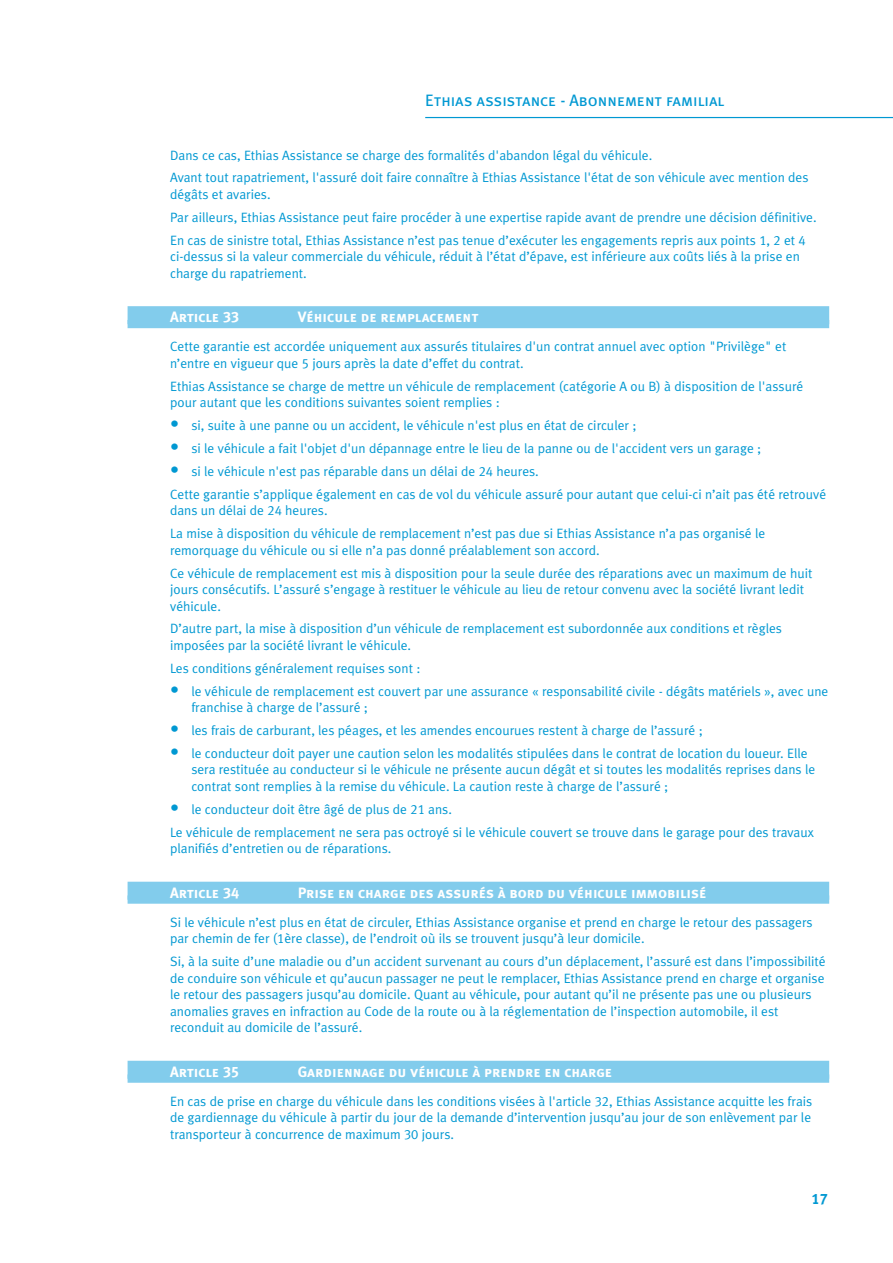
<style>
.page{position:relative;width:893px;height:1263px;background:#fff}
.page>*{position:absolute;margin:0;border:0;box-sizing:border-box;transform-origin:0 0}
.t1{font:16.5px "Meta Ethias Book Caps";color:#0098d2}
.t2{font:15px "Meta Ethias Bold Caps";color:#fff}
.t3{font:15px "Meta Ethias Bold Caps";color:#0098d2}
.t4{font:13.5px/16.5px "Meta Ethias Normal";color:#0098d2}
.s1{font-size:18px}
</style>
<div class="page">
<hr style="left:425px;top:117px;width:468px;height:1px;background:#0098d2">
<div style="left:128px;top:306px;width:701px;height:18px;background:#82ccec"></div>
<div style="left:128px;top:320px;width:701px;height:8px;background:#82ccec"></div>
<div style="left:128px;top:882px;width:701px;height:18px;background:#82ccec"></div>
<div style="left:128px;top:895px;width:701px;height:9px;background:#82ccec"></div>
<div style="left:128px;top:1061px;width:701px;height:18px;background:#82ccec"></div>
<div style="left:128px;top:1074px;width:701px;height:9px;background:#82ccec"></div>
<p class="t1" style="left:425px;top:91px;width:301px">Ethias assistance - Abonnement familial</p>
<p class="t4" style="left:170px;top:143px;width:640px;line-height:23px">Dans ce cas, Ethias Assistance se charge des formalités d'abandon légal du véhicule.<br>Avant tout rapatriement, l'assuré doit faire connaître à Ethias Assistance l'état de son véhicule avec mention des</p>
<p class="t4" style="left:170px;top:183px;width:648px;line-height:23px">dégâts et avaries.<br>Par ailleurs, Ethias Assistance peut faire procéder à une expertise rapide avant de prendre une décision définitive.<br>En cas de sinistre total, Ethias Assistance n’est pas tenue d’exécuter les engagements repris aux points 1, 2 et 4</p>
<p class="t4" style="left:170px;top:248px;width:631px">ci-dessus si la valeur commerciale du véhicule, réduit à l’état d’épave, est inférieure aux coûts liés à la prise en charge du rapatriement.</p>
<p class="t2" style="left:170px;top:308px;width:71px">Article 33</p>
<p class="t2" style="left:298px;top:308px;width:182px">Véhicule de remplacement</p>
<p class="t4" style="left:170px;top:338px;width:618px">Cette garantie est accordée uniquement aux assurés titulaires d'un contrat annuel avec option "Privilège" et n’entre en vigueur que 5 jours après la date d’effet du contrat.</p>
<p class="t4" style="left:170px;top:378px;width:635px">Ethias Assistance se charge de mettre un véhicule de remplacement (catégorie A ou B) à disposition de l'assuré pour autant que les conditions suivantes soient remplies :</p>
<p class="t4" style="left:170px;top:417px;width:468px"><span class="s1">•</span> si, suite à une panne ou un accident, le véhicule n'est plus en état de circuler ;</p>
<p class="t4" style="left:170px;top:440px;width:593px"><span class="s1">•</span> si le véhicule a fait l'objet d'un dépannage entre le lieu de la panne ou de l'accident vers un garage ;</p>
<p class="t4" style="left:170px;top:459px;width:658px;line-height:23px"><span class="s1">•</span> si le véhicule n'est pas réparable dans un délai de 24 heures.<br>Cette garantie s’applique également en cas de vol du véhicule assuré pour autant que celui-ci n’ait pas été retrouvé</p>
<p class="t4" style="left:170px;top:499px;width:597px;line-height:23px">dans un délai de 24 heures.<br>La mise à disposition du véhicule de remplacement n’est pas due si Ethias Assistance n’a pas organisé le</p>
<p class="t4" style="left:170px;top:538px;width:644px;line-height:23px">remorquage du véhicule ou si elle n’a pas donné préalablement son accord.<br>Ce véhicule de remplacement est mis à disposition pour la seule durée des réparations avec un maximum de huit</p>
<p class="t4" style="left:170px;top:581px;width:636px">jours consécutifs. L’assuré s’engage à restituer le véhicule au lieu de retour convenu avec la société livrant ledit véhicule.</p>
<p class="t4" style="left:170px;top:620px;width:613px">D’autre part, la mise à disposition d’un véhicule de remplacement est subordonnée aux conditions et règles imposées par la société livrant le véhicule.</p>
<p class="t4" style="left:170px;top:660px;width:252px">Les conditions généralement requises sont :</p>
<p class="t4" style="left:191px;top:682px;width:638px;text-indent:-21px"><span class="s1">•</span> le véhicule de remplacement est couvert par une assurance « responsabilité civile - dégâts matériels », avec une franchise à charge de l’assuré ;</p>
<p class="t4" style="left:170px;top:722px;width:534px"><span class="s1">•</span> les frais de carburant, les péages, et les amendes encourues restent à charge de l’assuré ;</p>
<p class="t4" style="left:191px;top:745px;width:625px;text-indent:-21px"><span class="s1">•</span> le conducteur doit payer une caution selon les modalités stipulées dans le contrat de location du loueur. Elle sera restituée au conducteur si le véhicule ne présente aucun dégât et si toutes les modalités reprises dans le contrat sont remplies à la remise du véhicule. La caution reste à charge de l’assuré ;</p>
<p class="t4" style="left:170px;top:797px;width:645px;line-height:23px"><span class="s1">•</span> le conducteur doit être âgé de plus de 21 ans.<br>Le véhicule de remplacement ne sera pas octroyé si le véhicule couvert se trouve dans le garage pour des travaux</p>
<p class="t4" style="left:170px;top:840px;width:223px">planifiés d’entretien ou de réparations.</p>
<p class="t2" style="left:170px;top:884px;width:71px">Article 34</p>
<p class="t2" style="left:298px;top:884px;width:410px">Prise en charge des assurés à bord du véhicule immobilisé</p>
<p class="t4" style="left:170px;top:914px;width:644px">Si le véhicule n’est plus en état de circuler, Ethias Assistance organise et prend en charge le retour des passagers par chemin de fer (1ère classe), de l’endroit où ils se trouvent jusqu’à leur domicile.</p>
<p class="t4" style="left:170px;top:953px;width:657px">Si, à la suite d’une maladie ou d’un accident survenant au cours d’un déplacement, l’assuré est dans l’impossibilité de conduire son véhicule et qu’aucun passager ne peut le remplacer, Ethias Assistance prend en charge et organise le retour des passagers jusqu’au domicile. Quant au véhicule, pour autant qu’il ne présente pas une ou plusieurs anomalies graves en infraction au Code de la route ou à la réglementation de l’inspection automobile, il est reconduit au domicile de l’assuré.</p>
<p class="t2" style="left:170px;top:1063px;width:71px">Article 35</p>
<p class="t2" style="left:298px;top:1063px;width:316px">Gardiennage du véhicule à prendre en charge</p>
<p class="t4" style="left:170px;top:1093px;width:644px;text-align:justify">En cas de prise en charge du véhicule dans les conditions visées à l'article 32, Ethias Assistance acquitte les frais de gardiennage du véhicule à partir du jour de la demande d’intervention jusqu’au jour de son enlèvement par le transporteur à concurrence de maximum 30 jours.</p>
<p class="t3" style="left:812px;top:1190px;width:18px">17</p>
</div>
